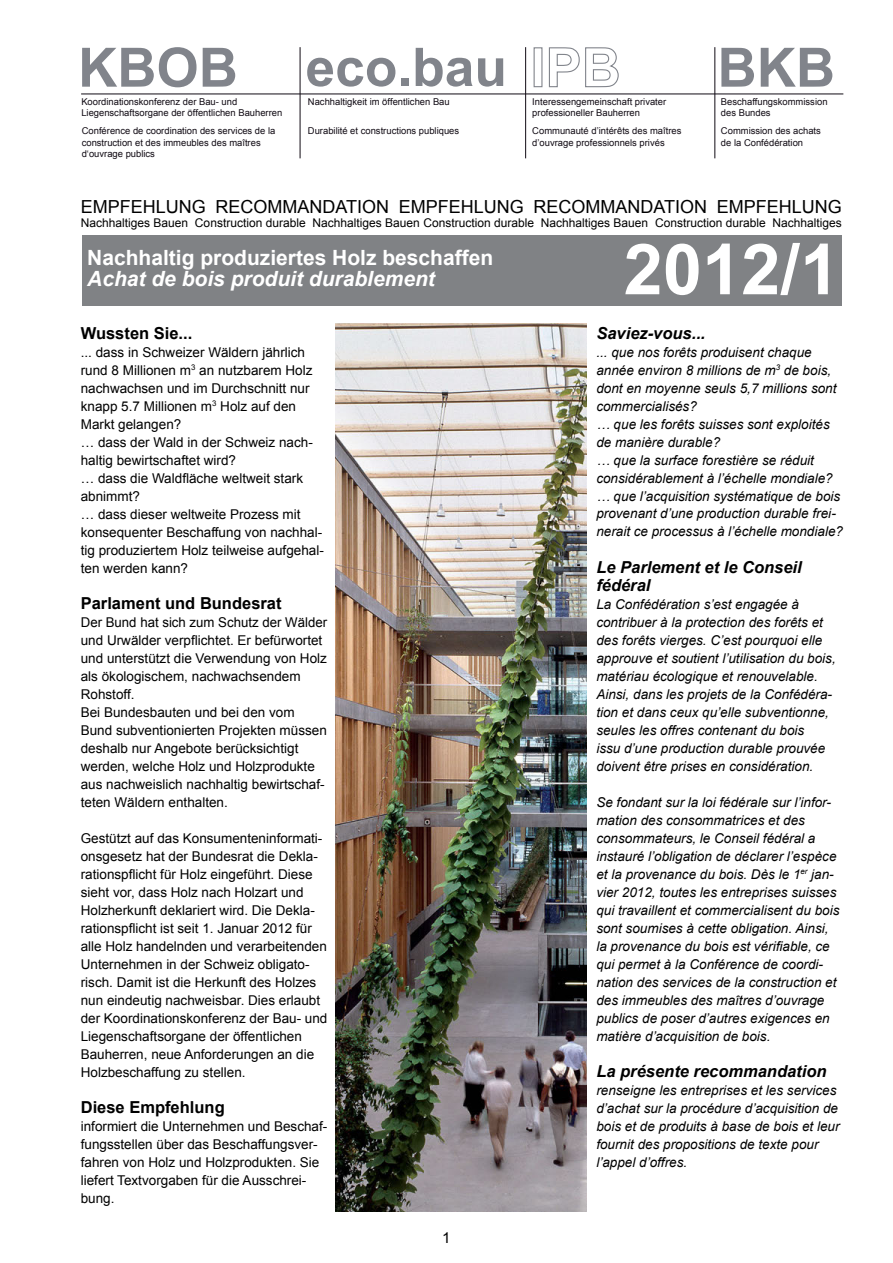
<style>
.page{position:relative;width:893px;height:1263px;background:#fff}
.page>*{position:absolute;margin:0;border:0;box-sizing:border-box;transform-origin:0 0}
.t1{font:700 70.5px "Arial";color:#fff}
.t2{font:700 54.3px "Arial";color:#81848b}
.t3{font:700 21px "Arial";color:#fff}
.t4{font:italic 700 21px "Arial";color:#fff}
.t5{font:18px "Arial";color:#000}
.t6{font:italic 700 16.5px/18px "Arial";color:#000}
.t7{font:700 16.5px "Arial";color:#000}
.t8{font:15px "Arial";color:#000}
.t9{font:13.5px/18px "Arial";color:#000}
.t10{font:italic 13.5px/18px "Arial";color:#000}
.t11{font:12px "Arial";color:#000}
.t12{font:9.45px/11.2px "Arial";color:#110b14}
</style>
<div class="page">
<div style="left:82px;top:235px;width:759px;height:70px;background:#808285"></div>
<img style="left:336px;top:323px;width:251px;height:889px">
<hr style="left:300px;top:47px;width:1px;height:111px;background:#110b14">
<hr style="left:525px;top:47px;width:1px;height:111px;background:#110b14">
<hr style="left:81px;top:94px;width:762px;height:1px;background:#110b14">
<div style="left:534px;top:47px;width:8px;height:40px;border:1px solid #81848b"></div>
<svg style="left:548px;top:47px;width:71px;height:41px"></svg>
<hr style="left:715px;top:47px;width:1px;height:111px;background:#110b14">
<svg style="left:307px;top:58px;width:88px;height:29px"></svg>
<div style="left:401px;top:79px;width:7px;height:7px;background:#81848b"></div>
<svg style="left:416px;top:48px;width:87px;height:39px"></svg>
<h2 class="t2" style="left:78px;top:31px;width:161px">KBOB</h2>
<h2 class="t2" style="left:717px;top:31px;width:119px">BKB</h2>
<p class="t12" style="left:81px;top:96px;width:202px">Koordinationskonferenz der Bau- und<br>Liegenschaftsorgane der öffentlichen Bauherren</p>
<p class="t12" style="left:82px;top:125px;width:195px">Conférence de coordination des services de la construction et des immeubles des maîtres d‘ouvrage publics</p>
<p class="t12" style="left:308px;top:96px;width:143px">Nachhaltigkeit im öffentlichen Bau</p>
<p class="t12" style="left:308px;top:125px;width:153px">Durabilité et constructions publiques</p>
<p class="t12" style="left:532px;top:96px;width:135px">Interessengemeinschaft privater professioneller Bauherren</p>
<p class="t12" style="left:532px;top:125px;width:151px">Communauté d’intérêts des maîtres d’ouvrage professionnels privés</p>
<p class="t12" style="left:721px;top:96px;width:108px">Beschaffungskommission des Bundes</p>
<p class="t12" style="left:721px;top:125px;width:101px">Commission des achats de la Confédération</p>
<h3 class="t5" style="left:81px;top:195px;width:763px">EMPFEHLUNG RECOMMANDATION EMPFEHLUNG RECOMMANDATION EMPFEHLUNG</h3>
<p class="t11" style="left:81px;top:215px;width:763px">Nachhaltiges Bauen Construction durable Nachhaltiges Bauen Construction durable Nachhaltiges Bauen Construction durable Nachhaltiges</p>
<h1 class="t3" style="left:87px;top:243px;width:408px">Nachhaltig produziertes Holz beschaffen</h1>
<h1 class="t4" style="left:87px;top:264px;width:349px">Achat de bois produit durablement</h1>
<h1 class="t1" style="left:624px;top:222px;width:217px">2012/1</h1>
<h2 class="t7" style="left:81px;top:322px;width:113px">Wussten Sie...</h2>
<p class="t9" style="left:81px;top:343px;width:245px">... dass in Schweizer Wäldern jährlich rund 8 Millionen m<sup>3</sup> an nutzbarem Holz nachwachsen und im Durchschnitt nur knapp 5.7 Millionen m<sup>3</sup> Holz auf den<br>Markt gelangen?<br>… dass der Wald in der Schweiz nach&shy;haltig bewirtschaftet wird?<br>… dass die Waldfläche weltweit stark abnimmt?<br>… dass dieser weltweite Prozess mit konsequenter Beschaffung von nachhal&shy;tig produziertem Holz teilweise aufgehal&shy;ten werden kann?</p>
<h2 class="t7" style="left:81px;top:592px;width:202px">Parlament und Bundesrat</h2>
<p class="t9" style="left:81px;top:613px;width:248px">Der Bund hat sich zum Schutz der Wälder und Urwälder verpflichtet. Er befürwortet und unterstützt die Verwendung von Holz als ökologischem, nachwachsendem Rohstoff.<br>Bei Bundesbauten und bei den vom Bund subventionierten Projekten müssen deshalb nur Angebote berücksichtigt werden, welche Holz und Holzprodukte aus nachweislich nachhaltig bewirtschaf&shy;teten Wäldern enthalten.</p>
<p class="t9" style="left:81px;top:829px;width:248px">Gestützt auf das Konsumenteninformati&shy;onsgesetz hat der Bundesrat die Dekla&shy;rationspflicht für Holz eingeführt. Diese sieht vor, dass Holz nach Holzart und Holzherkunft deklariert wird. Die Dekla&shy;rationspflicht ist seit 1. Januar 2012 für alle Holz handelnden und verarbeitenden Unternehmen in der Schweiz obligato&shy;risch. Damit ist die Herkunft des Holzes nun eindeutig nachweisbar. Dies erlaubt der Koordinationskonferenz der Bau- und Liegenschaftsorgane der öffentlichen Bauherren, neue Anforderungen an die Holzbeschaffung zu stellen.</p>
<h2 class="t7" style="left:81px;top:1096px;width:145px">Diese Empfehlung</h2>
<p class="t9" style="left:81px;top:1117px;width:248px">informiert die Unternehmen und Beschaf&shy;fungsstellen über das Beschaffungsver&shy;fahren von Holz und Holzprodukten. Sie liefert Textvorgaben für die Ausschrei&shy;bung.</p>
<p class="t8" style="left:442px;top:1228px;width:10px">1</p>
<h2 class="t6" style="left:596px;top:324px;width:111px">Saviez-vous...</h2>
<p class="t10" style="left:596px;top:343px;width:245px">... que nos forêts produisent chaque année environ 8 millions de m<sup>3</sup> de bois, dont en moyenne seuls 5,7 millions sont commercialisés?<br>… que les forêts suisses sont exploités de manière durable?<br>… que la surface forestière se réduit considérablement à l’échelle mondiale? … que l’acquisition systématique de bois provenant d’une production durable frei-</p>
<p class="t10" style="left:596px;top:523px;width:248px">nerait ce processus à l’échelle mondiale?</p>
<h2 class="t6" style="left:596px;top:558px;width:207px">Le Parlement et le Conseil fédéral</h2>
<p class="t10" style="left:596px;top:595px;width:241px">La Confédération s’est engagée à contribuer à la protection des forêts et des forêts vierges. C’est pourquoi elle approuve et soutient l’utilisation du bois, matériau écologique et renouvelable.<br>Ainsi, dans les projets de la Confédéra&shy;tion et dans ceux qu’elle subventionne, seules les offres contenant du bois<br>issu d’une production durable prouvée doivent être prises en considération.</p>
<p class="t10" style="left:596px;top:793px;width:245px">Se fondant sur la loi fédérale sur l’infor&shy;mation des consommatrices et des consommateurs, le Conseil fédéral a instauré l’obligation de déclarer l’espèce et la provenance du bois. Dès le 1<sup>er</sup> jan&shy;vier 2012, toutes les entreprises suisses qui travaillent et commercialisent du bois sont soumises à cette obligation. Ainsi, la provenance du bois est vérifiable, ce qui permet à la Conférence de coordi&shy;nation des services de la construction et des immeubles des maîtres d’ouvrage publics de poser d’autres exigences en matière d’acquisition de bois.</p>
<h2 class="t6" style="left:596px;top:1062px;width:232px">La présente recommandation</h2>
<p class="t10" style="left:596px;top:1081px;width:245px">renseigne les entreprises et les services d’achat sur la procédure d’acquisition de bois et de produits à base de bois et leur fournit des propositions de texte pour l’appel d’offres.</p>
</div>
